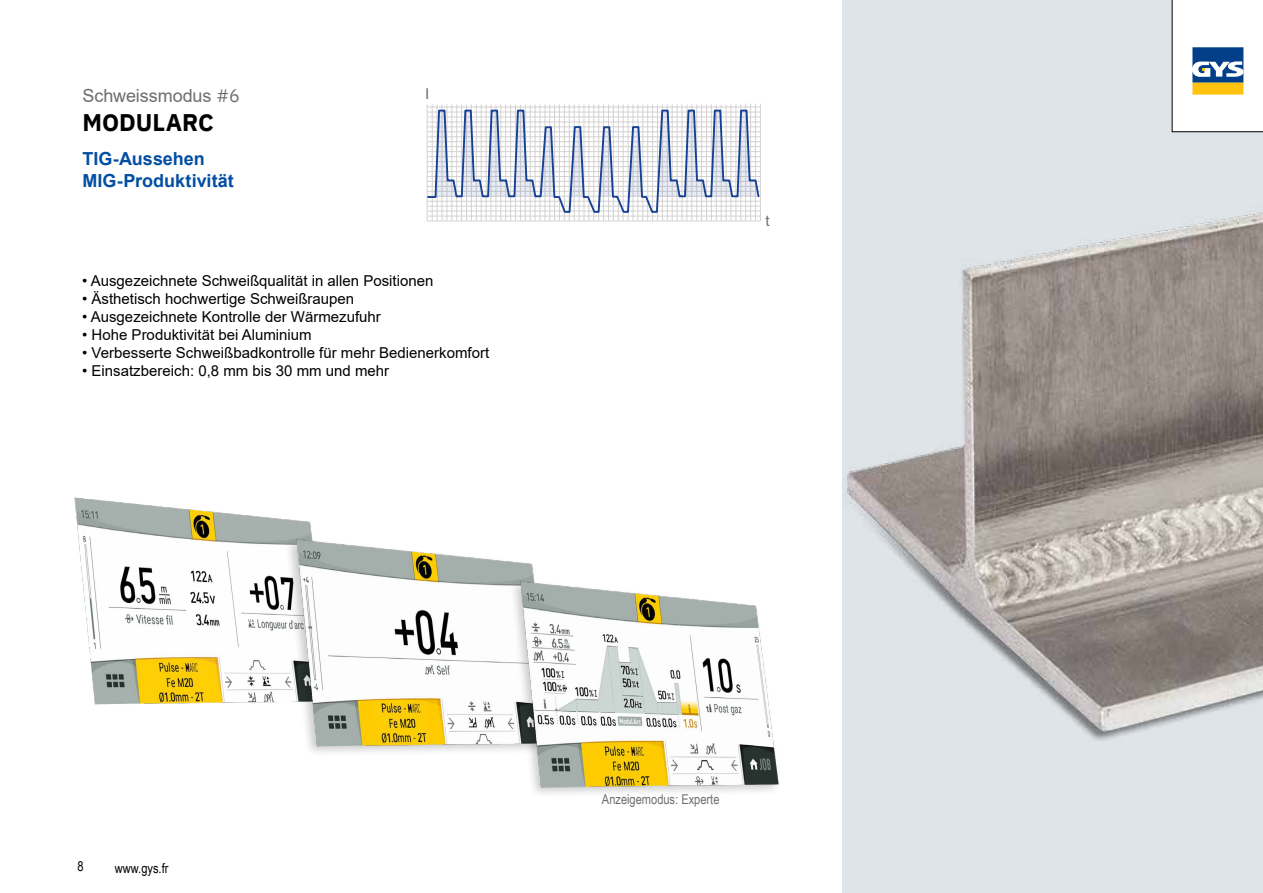
<style>
.page{position:relative;width:1263px;height:893px;background:#fff}
.page>*{position:absolute;margin:0;border:0;box-sizing:border-box;transform-origin:0 0}
.t1{font:700 24px "IBM Plex Sans";color:#000}
.chapo_labeur{font:700 18px/21.6px "Arial";color:#034ea2}
.t2{font:18px "Arial";letter-spacing:-.005em;color:#6d6e71}
.t3{font:15px "Arial";color:#000}
.t4{font:15px "Arial";color:#6d6e71}
.t5{font:13.5px "Arial Narrow";color:#6d6e71}
.t6{font:13.5px "Arial Narrow";color:#000}
.s1{font-family:"IBM Plex Sans"}
</style>
<div class="page">
<div style="left:842px;top:0;width:421px;height:893px;background:#dfe4e8"></div>
<hr style="left:428px;top:216px;width:332px;height:1px;background:#d5d1d1">
<hr style="left:427px;top:105px;width:1px;height:116px;background:#d5d1d1">
<hr style="left:427px;top:221px;width:333px;height:1px;background:#d5d1d1">
<hr style="left:432px;top:104px;width:1px;height:117px;background:#d5d1d1">
<hr style="left:437px;top:104px;width:1px;height:117px;background:#d5d1d1">
<hr style="left:442px;top:104px;width:1px;height:117px;background:#d5d1d1">
<hr style="left:447px;top:104px;width:1px;height:117px;background:#d5d1d1">
<hr style="left:452px;top:104px;width:1px;height:117px;background:#d5d1d1">
<hr style="left:456px;top:104px;width:1px;height:117px;background:#d5d1d1">
<hr style="left:461px;top:104px;width:1px;height:117px;background:#d5d1d1">
<hr style="left:466px;top:104px;width:1px;height:117px;background:#d5d1d1">
<hr style="left:471px;top:104px;width:1px;height:117px;background:#d5d1d1">
<hr style="left:476px;top:104px;width:1px;height:117px;background:#d5d1d1">
<hr style="left:481px;top:104px;width:1px;height:117px;background:#d5d1d1">
<hr style="left:486px;top:104px;width:1px;height:117px;background:#d5d1d1">
<hr style="left:491px;top:104px;width:1px;height:117px;background:#d5d1d1">
<hr style="left:496px;top:105px;width:1px;height:116px;background:#d5d1d1">
<hr style="left:501px;top:105px;width:1px;height:116px;background:#d5d1d1">
<hr style="left:505px;top:105px;width:1px;height:116px;background:#d5d1d1">
<hr style="left:510px;top:105px;width:1px;height:116px;background:#d5d1d1">
<hr style="left:515px;top:105px;width:1px;height:116px;background:#d5d1d1">
<hr style="left:520px;top:105px;width:1px;height:116px;background:#d5d1d1">
<hr style="left:525px;top:105px;width:1px;height:116px;background:#d5d1d1">
<hr style="left:530px;top:105px;width:1px;height:116px;background:#d5d1d1">
<hr style="left:535px;top:105px;width:1px;height:116px;background:#d5d1d1">
<hr style="left:540px;top:105px;width:1px;height:116px;background:#d5d1d1">
<hr style="left:545px;top:105px;width:1px;height:116px;background:#d5d1d1">
<hr style="left:550px;top:105px;width:1px;height:116px;background:#d5d1d1">
<hr style="left:554px;top:104px;width:1px;height:117px;background:#d5d1d1">
<hr style="left:559px;top:104px;width:1px;height:117px;background:#d5d1d1">
<hr style="left:564px;top:104px;width:1px;height:117px;background:#d5d1d1">
<hr style="left:569px;top:104px;width:1px;height:117px;background:#d5d1d1">
<hr style="left:574px;top:104px;width:1px;height:117px;background:#d5d1d1">
<hr style="left:579px;top:104px;width:1px;height:117px;background:#d5d1d1">
<hr style="left:584px;top:104px;width:1px;height:117px;background:#d5d1d1">
<hr style="left:589px;top:104px;width:1px;height:117px;background:#d5d1d1">
<hr style="left:593px;top:104px;width:1px;height:117px;background:#d5d1d1">
<hr style="left:598px;top:104px;width:1px;height:117px;background:#d5d1d1">
<hr style="left:603px;top:104px;width:1px;height:117px;background:#d5d1d1">
<hr style="left:608px;top:104px;width:1px;height:117px;background:#d5d1d1">
<hr style="left:613px;top:104px;width:1px;height:117px;background:#d5d1d1">
<hr style="left:618px;top:104px;width:1px;height:117px;background:#d5d1d1">
<hr style="left:623px;top:104px;width:1px;height:117px;background:#d5d1d1">
<hr style="left:628px;top:104px;width:1px;height:117px;background:#d5d1d1">
<hr style="left:633px;top:104px;width:1px;height:117px;background:#d5d1d1">
<hr style="left:638px;top:104px;width:1px;height:117px;background:#d5d1d1">
<hr style="left:642px;top:104px;width:1px;height:117px;background:#d5d1d1">
<hr style="left:428px;top:107px;width:332px;height:1px;background:#d5d1d1">
<hr style="left:647px;top:104px;width:1px;height:117px;background:#d5d1d1">
<hr style="left:652px;top:104px;width:1px;height:117px;background:#d5d1d1">
<hr style="left:657px;top:104px;width:1px;height:117px;background:#d5d1d1">
<hr style="left:662px;top:104px;width:1px;height:117px;background:#d5d1d1">
<hr style="left:667px;top:104px;width:1px;height:117px;background:#d5d1d1">
<hr style="left:672px;top:104px;width:1px;height:117px;background:#d5d1d1">
<hr style="left:677px;top:104px;width:1px;height:117px;background:#d5d1d1">
<hr style="left:682px;top:104px;width:1px;height:117px;background:#d5d1d1">
<hr style="left:687px;top:104px;width:1px;height:117px;background:#d5d1d1">
<hr style="left:691px;top:104px;width:1px;height:117px;background:#d5d1d1">
<hr style="left:696px;top:104px;width:1px;height:117px;background:#d5d1d1">
<hr style="left:701px;top:104px;width:1px;height:117px;background:#d5d1d1">
<hr style="left:706px;top:104px;width:1px;height:117px;background:#d5d1d1">
<hr style="left:711px;top:104px;width:1px;height:117px;background:#d5d1d1">
<hr style="left:716px;top:104px;width:1px;height:117px;background:#d5d1d1">
<hr style="left:721px;top:104px;width:1px;height:117px;background:#d5d1d1">
<hr style="left:726px;top:104px;width:1px;height:117px;background:#d5d1d1">
<hr style="left:731px;top:104px;width:1px;height:117px;background:#d5d1d1">
<hr style="left:736px;top:104px;width:1px;height:117px;background:#d5d1d1">
<hr style="left:740px;top:104px;width:1px;height:117px;background:#d5d1d1">
<hr style="left:745px;top:104px;width:1px;height:117px;background:#d5d1d1">
<hr style="left:750px;top:104px;width:1px;height:117px;background:#d5d1d1">
<hr style="left:755px;top:104px;width:1px;height:117px;background:#d5d1d1">
<hr style="left:760px;top:104px;width:1px;height:117px;background:#d5d1d1">
<svg style="left:426px;top:109px;width:334px;height:105px"></svg>
<img style="left:847px;top:54px;width:416px;height:687px">
<svg style="left:1172px;top:0;width:91px;height:132px;background:#e0e3e2"></svg>
<img style="left:74px;top:497px;width:238px;height:208px">
<img style="left:276px;top:533px;width:258px;height:220px">
<img style="left:500px;top:574px;width:279px;height:220px">
<p class="t2" style="left:83px;top:83px;width:159px">Schweissmodus <span class="s1">#6</span></p>
<p class="t1" style="left:83px;top:103px;width:133px">MODULARC</p>
<p class="chapo_labeur" style="left:83px;top:148px;width:153px">TIG-Aussehen<br>MIG-Produktivität</p>
<p class="t4" style="left:425px;top:83px;width:6px">I</p>
<p class="t3" style="left:82px;top:270px;width:353px">• Ausgezeichnete Schweißqualität in allen Positionen</p>
<p class="t3" style="left:82px;top:288px;width:274px">• Ästhetisch hochwertige Schweißraupen</p>
<p class="t3" style="left:82px;top:306px;width:300px">• Ausgezeichnete Kontrolle der Wärmezufuhr</p>
<p class="t3" style="left:82px;top:324px;width:231px">• Hohe Produktivität bei Aluminium</p>
<p class="t3" style="left:82px;top:342px;width:409px">• Verbesserte Schweißbadkontrolle für mehr Bedienerkomfort</p>
<p class="t3" style="left:82px;top:360px;width:309px">• Einsatzbereich: 0,8 mm bis 30 mm und mehr</p>
<p class="t4" style="left:765px;top:210px;width:6px">t</p>
<p class="t6" style="left:78px;top:857px;width:8px">8</p>
<p class="t6" style="left:115px;top:858px;width:55px">www.gys.fr</p>
<p class="t5" style="left:602px;top:789px;width:119px">Anzeigemodus: Experte</p>
</div>
